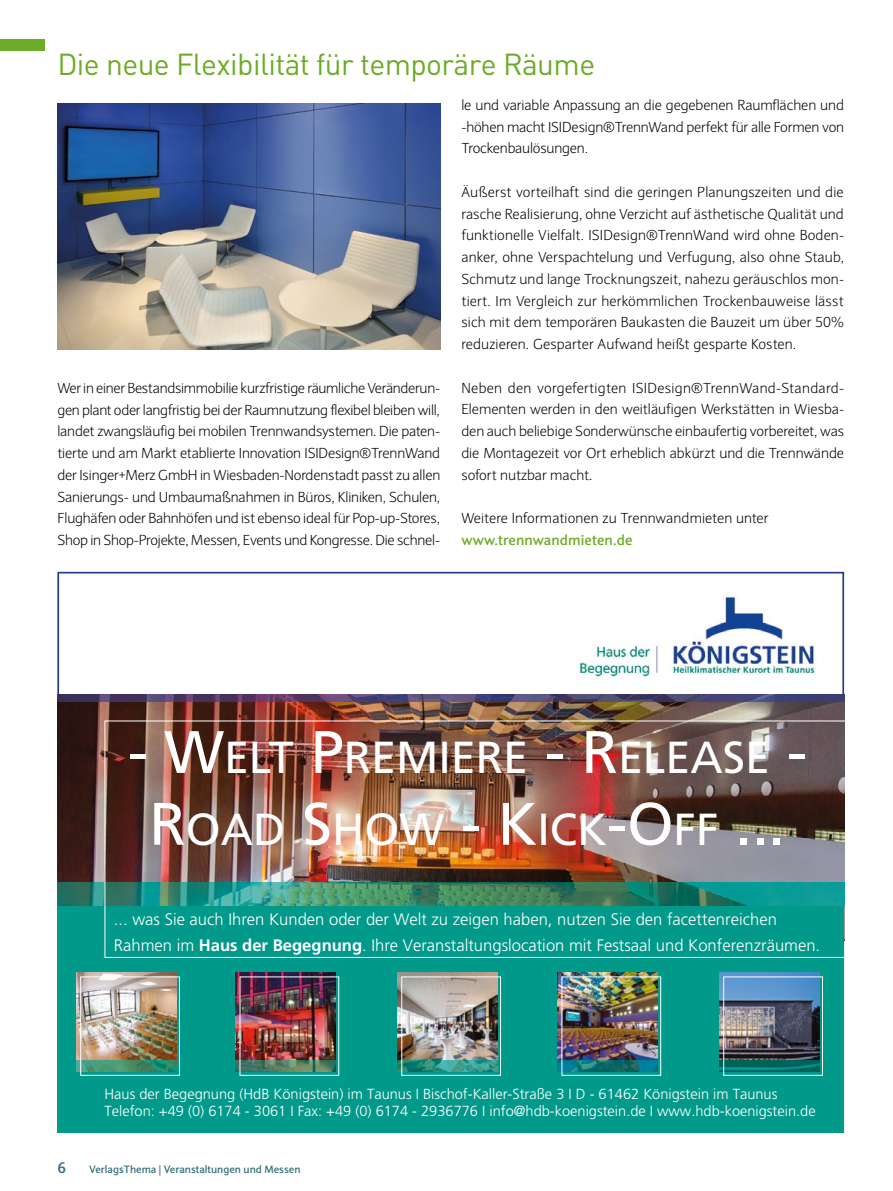
<style>
.page{position:relative;width:893px;height:1191px;background:#fff}
.page>*{position:absolute;margin:0;border:0;box-sizing:border-box;transform-origin:0 0}
.t1{font:44.85px/71.8px "Frutiger LT";color:#fff;text-align:center}
.t2{font:30px "FFDIN";letter-spacing:-.02em;color:#6eab28}
.t3{font:300 16.65px/26.5px "Frutiger LT";color:#fff}
.t4{font:700 15px "Expert Sans CE";color:#37717c}
.t5{font:300 14.55px/17.5px "Frutiger LT";color:#fff}
.t6{font:300 14.25px/21.8px "Expert Sans CE";letter-spacing:-.01em;color:#000;text-align:justify}
.t7{font:300 14.25px/21.8px "Expert Sans CE";letter-spacing:.01em;color:#000}
.t8{font:700 10.5px "Expert Sans CE";color:#37717c}
.s1{font-weight:700;color:#6eab28}
.s2{font-size:59.85px}
.s3{font-weight:700}
</style>
<div class="page">
<div style="left:0;top:39px;width:45px;height:12px;background:#6eab28"></div>
<img style="left:57px;top:701px;width:787px;height:181px">
<img style="left:57px;top:882px;width:48px;height:23px">
<div style="left:57px;top:905px;width:787px;height:227px;background:#00998a"></div>
<img style="left:105px;top:720px;width:739px;height:237px">
<img style="left:57px;top:694px;width:787px;height:7px">
<img style="left:579px;top:597px;width:236px;height:80px">
<img style="left:398px;top:972px;width:99px;height:88px">
<img style="left:398px;top:1060px;width:99px;height:11px">
<div style="left:401px;top:976px;width:100px;height:99px;border:1px solid #fff"></div>
<img style="left:558px;top:972px;width:99px;height:88px">
<img style="left:558px;top:1060px;width:99px;height:11px">
<div style="left:561px;top:976px;width:100px;height:99px;border:1px solid #fff"></div>
<img style="left:719px;top:972px;width:100px;height:99px">
<img style="left:720px;top:1060px;width:99px;height:11px">
<div style="left:723px;top:976px;width:100px;height:99px;border:1px solid #fff"></div>
<img style="left:236px;top:972px;width:99px;height:88px">
<img style="left:236px;top:1060px;width:99px;height:11px">
<img style="left:76px;top:972px;width:100px;height:88px">
<img style="left:76px;top:1060px;width:100px;height:11px">
<div style="left:80px;top:976px;width:100px;height:99px;border:1px solid #fff"></div>
<img style="left:57px;top:103px;width:383px;height:246px">
<p class="t2" style="left:57px;top:46px;width:539px">Die neue Flexibilität für temporäre Räume</p>
<p class="t6" style="left:57px;top:377px;width:384px">Wer in einer Bestandsimmobilie kurzfristige räumliche Veränderun&shy;gen plant oder langfristig bei der Raumnutzung flexibel bleiben will, landet zwangsläufig bei mobilen Trennwandsystemen. Die paten&shy;tierte und am Markt etablierte Innovation ISIDesign®TrennWand der Isinger+Merz GmbH in Wiesbaden-Nordenstadt passt zu allen Sanierungs- und Umbaumaßnahmen in Büros, Kliniken, Schulen, Flughäfen oder Bahnhöfen und ist ebenso ideal für Pop-up-Stores, Shop in Shop-Projekte, Messen, Events und Kongresse. Die schnel-</p>
<p class="t6" style="left:461px;top:94px;width:384px">le und variable Anpassung an die gegebenen Raumflächen und -höhen macht ISIDesign®TrennWand perfekt für alle Formen von Trockenbaulösungen.</p>
<p class="t6" style="left:461px;top:181px;width:384px">Äußerst vorteilhaft sind die geringen Planungszeiten und die rasche Realisierung, ohne Verzicht auf ästhetische Qualität und funktionelle Vielfalt. ISIDesign®TrennWand wird ohne Boden&shy;anker, ohne Verspachtelung und Verfugung, also ohne Staub, Schmutz und lange Trocknungszeit, nahezu geräuschlos mon&shy;tiert. Im Vergleich zur herkömmlichen Trockenbauweise lässt sich mit dem temporären Baukasten die Bauzeit um über 50% reduzieren. Gesparter Aufwand heißt gesparte Kosten.</p>
<p class="t6" style="left:461px;top:377px;width:384px">Neben den vorgefertigten ISIDesign®TrennWand-Standard-Elementen werden in den weitläufigen Werkstätten in Wiesba&shy;den auch beliebige Sonderwünsche einbaufertig vorbereitet, was die Montagezeit vor Ort erheblich abkürzt und die Trennwände sofort nutzbar macht.</p>
<p class="t7" style="left:461px;top:507px;width:309px">Weitere Informationen zu Trennwandmieten unter <span class="s1">www.trennwandmieten.de</span></p>
<p class="t1" style="left:128px;top:721px;width:680px"><span class="s2">- W</span>ELT <span class="s2">P</span>REMIERE <span class="s2">- R</span>ELEASE <span class="s2">-<br>R</span>OAD <span class="s2">S</span>HOW <span class="s2">- K</span>ICK<span class="s2">-O</span>FF <span class="s2">...</span></p>
<p class="t3" style="left:114px;top:905px;width:708px">... was Sie auch Ihren Kunden oder der Welt zu zeigen haben, nutzen Sie den facettenreichen<br>Rahmen im <span class="s3">Haus der Begegnung</span>. Ihre Veranstaltungslocation mit Festsaal und Konferenzräumen.</p>
<p class="t5" style="left:105px;top:1085px;width:713px">Haus der Begegnung (HdB Königstein) im Taunus I Bischof-Kaller-Straße 3 I D - 61462 Königstein im Taunus<br>Telefon: +49 (0) 6174 - 3061 I Fax: +49 (0) 6174 - 2936776 I info@hdb-koenigstein.de I www.hdb-koenigstein.de</p>
<p class="t4" style="left:57px;top:1157px;width:10px">6</p>
<p class="t8" style="left:89px;top:1162px;width:213px">VerlagsThema | Veranstaltungen und Messen</p>
</div>
